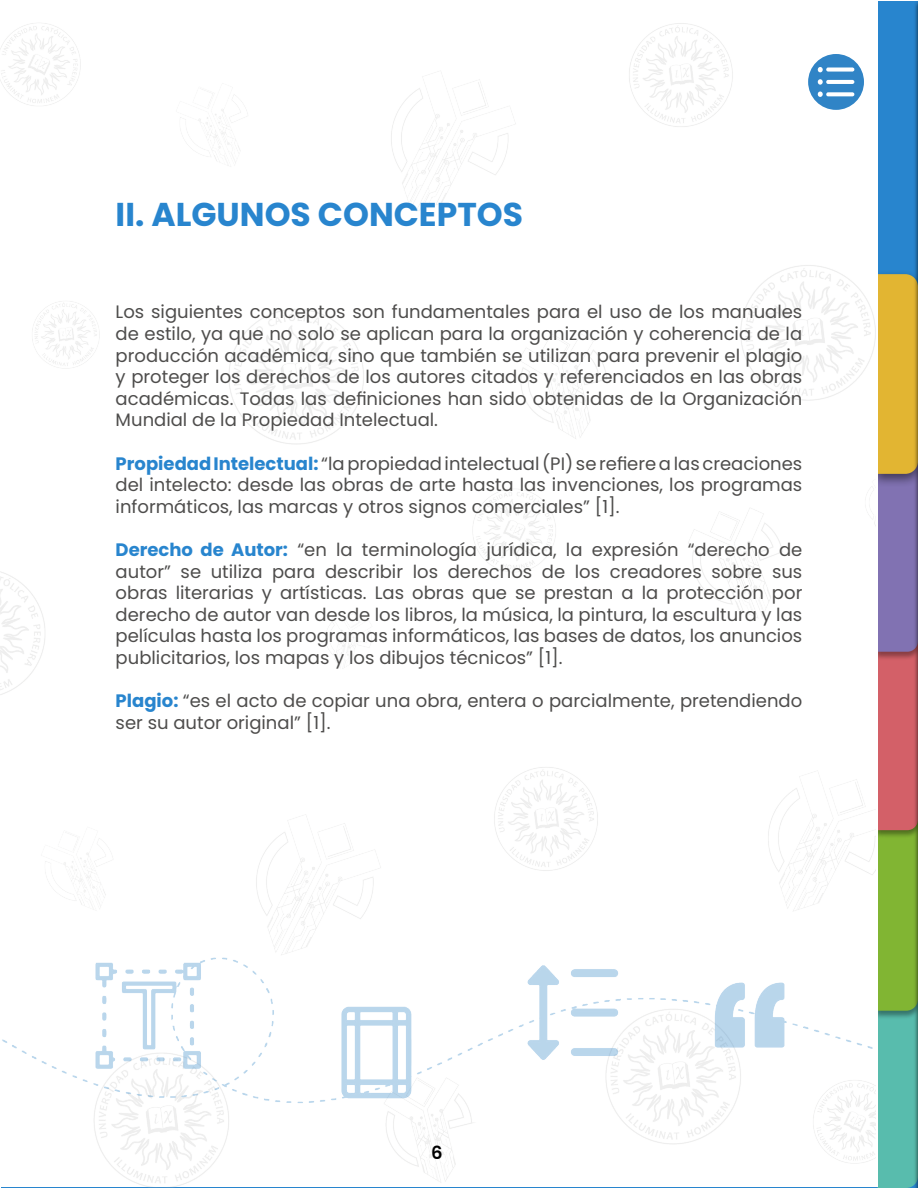
<style>
.page{position:relative;width:918px;height:1188px;background:#fff}
.page>*{position:absolute;margin:0;border:0;box-sizing:border-box;transform-origin:0 0}
.t1{font:700 33px "Poppins";color:#2885ce}
.t2{font:18px/21.6px "Poppins";color:#4e4d4c;text-align:justify}
.t3{font:600 18px "Poppins";color:#000}
.s1{font-weight:700;color:#2885ce}
</style>
<div class="page">
<img style="left:2px;top:893px;width:874px;height:242px">
<div style="left:808px;top:54px;width:56px;height:56px;background:#3084c6;border-radius:50%"></div>
<svg style="left:818px;top:79px;width:36px;height:6px"></svg>
<svg style="left:818px;top:67px;width:36px;height:5px"></svg>
<svg style="left:818px;top:92px;width:36px;height:5px"></svg>
<svg style="left:878px;top:1px;width:40px;height:1187px;background:#7f9080"></svg>
<h1 class="t1" style="left:116px;top:195px;width:409px">II. ALGUNOS CONCEPTOS</h1>
<p class="t2" style="left:116px;top:301px;width:688px">Los siguientes conceptos son fundamentales para el uso de los manuales de estilo, ya que no solo se aplican para la organización y coherencia de la producción académica, sino que también se utilizan para prevenir el plagio y proteger los derechos de los autores citados y referenciados en las obras académicas. Todas las definiciones han sido obtenidas de la Organización Mundial de la Propiedad Intelectual.</p>
<p class="t2" style="left:116px;top:453px;width:688px"><span class="s1">Propiedad Intelectual:</span> “la propiedad intelectual (PI) se refiere a las creaciones del intelecto: desde las obras de arte hasta las invenciones, los programas informáticos, las marcas y otros signos comerciales” [1].</p>
<p class="t2" style="left:116px;top:539px;width:688px"><span class="s1">Derecho de Autor:</span> “en la terminología jurídica, la expresión “derecho de autor” se utiliza para describir los derechos de los creadores sobre sus obras literarias y artísticas. Las obras que se prestan a la protección por derecho de autor van desde los libros, la música, la pintura, la escultura y las películas hasta los programas informáticos, las bases de datos, los anuncios publicitarios, los mapas y los dibujos técnicos” [1].</p>
<p class="t2" style="left:116px;top:690px;width:688px"><span class="s1">Plagio:</span> “es el acto de copiar una obra, entera o parcialmente, pretendiendo ser su autor original” [1].</p>
<p class="t3" style="left:431px;top:1142px;width:13px">6</p>
</div>
